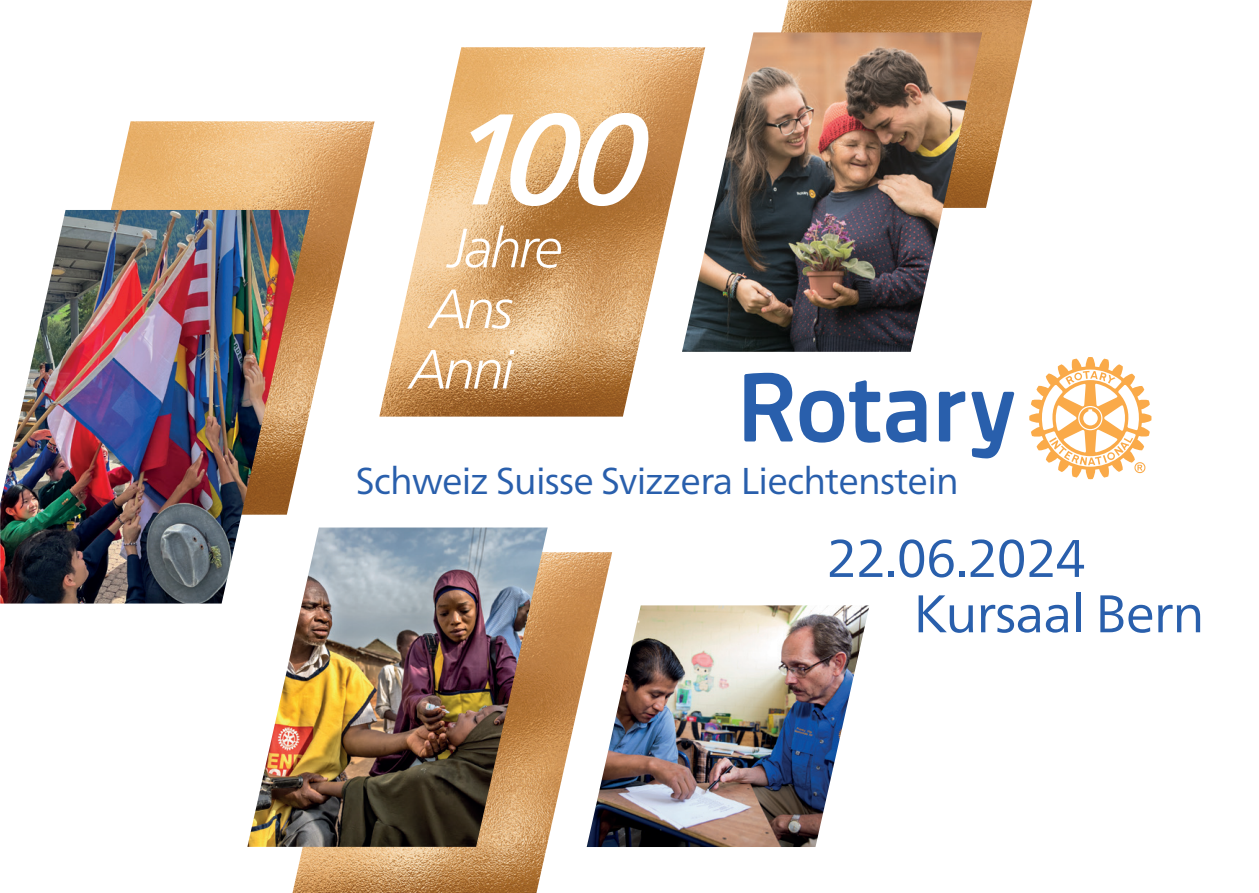
<style>
.page{position:relative;width:1259px;height:893px;background:#fff}
.page>*{position:absolute;margin:0;border:0;box-sizing:border-box;transform-origin:0 0}
.t1{font:italic 500 129px "Frutiger Neue LT Pro";color:#fff}
.t2{font:italic 300 55.2px "Frutiger Neue LT Pro";letter-spacing:-.06em;color:#fff}
.t3{font:52.8px/55.2px "Frutiger Neue LT Pro";letter-spacing:-.02em;color:#295fac}
.t4{font:37.2px "Frutiger Neue LT Pro";letter-spacing:-.02em;color:#295fac}
</style>
<div class="page">
<img style="left:110px;top:121px;width:264px;height:289px">
<img style="left:0;top:210px;width:310px;height:393px">
<img style="left:379px;top:47px;width:303px;height:370px">
<img style="left:781px;top:0;width:251px;height:208px">
<img style="left:292px;top:552px;width:320px;height:341px">
<img style="left:247px;top:527px;width:300px;height:320px">
<img style="left:587px;top:605px;width:282px;height:242px">
<img style="left:682px;top:32px;width:300px;height:320px">
<svg style="left:744px;top:373px;width:270px;height:85px"></svg>
<svg style="left:1029px;top:357px;width:122px;height:122px"></svg>
<h1 class="t1" style="left:446px;top:82px;width:214px">100</h1>
<h2 class="t2" style="left:449px;top:215px;width:117px">Jahre</h2>
<h2 class="t2" style="left:430px;top:276px;width:85px">Ans</h2>
<h2 class="t2" style="left:410px;top:337px;width:106px">Anni</h2>
<p class="t4" style="left:356px;top:459px;width:604px">Schweiz Suisse Svizzera Liechtenstein</p>
<h3 class="t3" style="left:913px;top:531px;width:292px;text-indent:-87px">22.06.2024<br>Kursaal Bern</h3>
</div>
